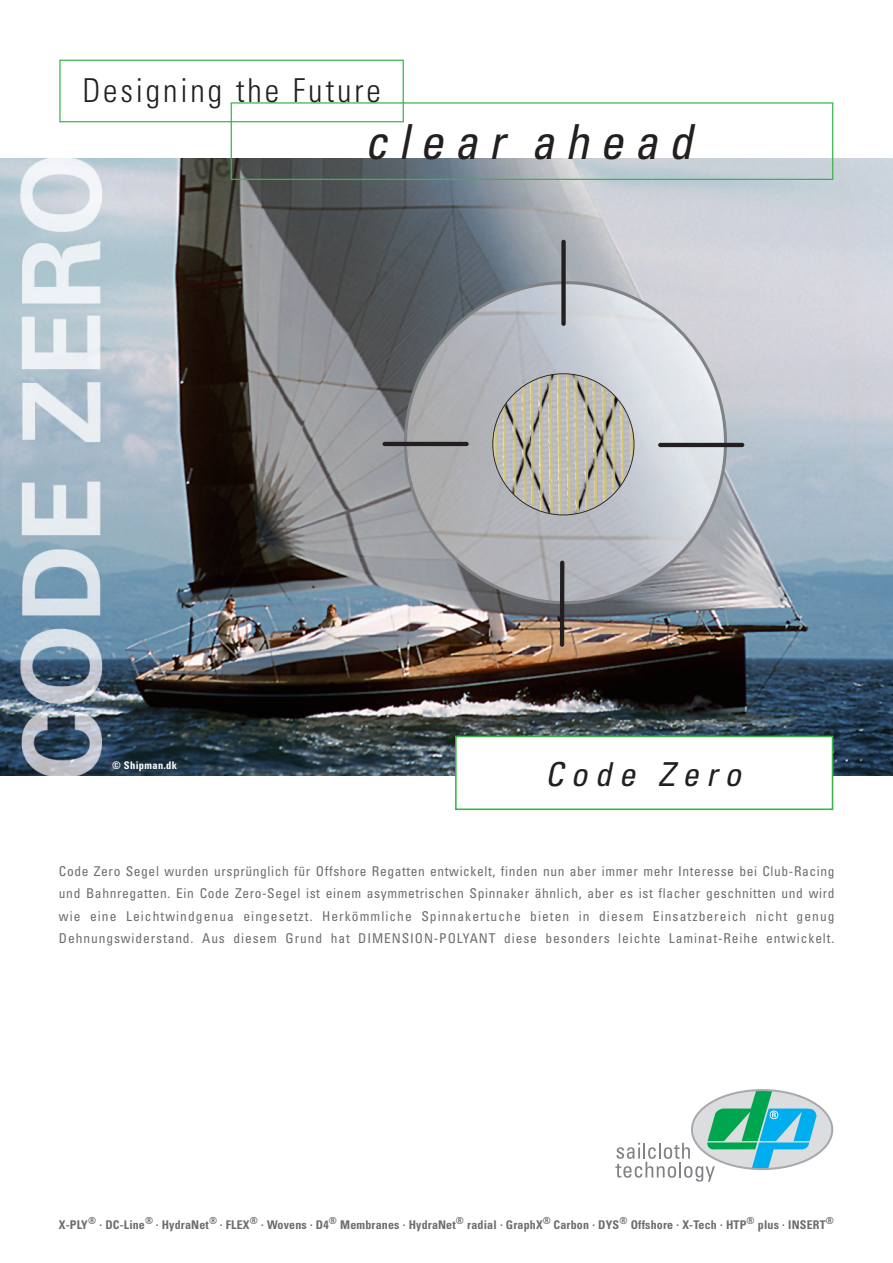
<style>
.page{position:relative;width:893px;height:1263px;background:#fff}
.page>*{position:absolute;margin:0;border:0;box-sizing:border-box;transform-origin:0 0}
.t1{font:italic condensed 48.3px "Univers";letter-spacing:.22em;color:#231f20}
.t2{font:300 condensed 33px "Univers";letter-spacing:.09em;color:#231f20}
.t3{font:italic condensed 33px "Univers";letter-spacing:.22em;color:#231f20}
.t4{font:condensed 13.5px/22.5px "Univers";letter-spacing:.065em;color:#6c6d70;text-align:justify}
.t5{font:700 condensed 12px "Univers";letter-spacing:.015em;color:#6c6d70}
.t6{font:700 condensed 10.5px "Univers";letter-spacing:.03em;color:#fff}
</style>
<div class="page">
<img style="left:0;top:159px;width:893px;height:616px">
<svg style="left:404px;top:281px;width:323px;height:323px;background:#b2b5bb"></svg>
<svg style="left:492px;top:373px;width:142px;height:142px;background:#b5b3a8"></svg>
<hr style="left:382px;top:442px;width:87px;height:4px;background:#231f20;border-radius:2px">
<div style="left:561px;top:240px;width:5px;height:86px;background:#231f20;border-radius:2px"></div>
<hr style="left:560px;top:561px;width:4px;height:86px;background:#231f20;border-radius:2px">
<hr style="left:658px;top:443px;width:86px;height:4px;background:#231f20;border-radius:2px">
<div style="left:692px;top:1090px;width:140px;height:79px;background:#dcdddf;border-radius:50%"></div>
<svg style="left:615px;top:1090px;width:202px;height:92px"></svg>
<div style="left:691px;top:1089px;width:142px;height:81px;border:2px solid #a8a9ad;border-radius:50%"></div>
<div style="left:231px;top:102px;width:602px;height:78px;border:1px solid #3ab54a"></div>
<div style="left:59px;top:60px;width:345px;height:62px;border:1px solid #3ab54a"></div>
<div style="left:456px;top:736px;width:376px;height:73px;background:#fff"></div>
<div style="left:455px;top:736px;width:378px;height:74px;border:2px solid #3ab54a"></div>
<h2 class="t2" style="left:82px;top:79px;width:300px">Designing the Future</h2>
<h1 class="t1" style="left:364px;top:124px;width:330px">clear ahead</h1>
<p class="t6" style="left:112px;top:761px;width:67px">© Shipman.dk</p>
<h2 class="t3" style="left:545px;top:762px;width:198px">Code Zero</h2>
<p class="t4" style="left:59px;top:861px;width:777px">Code Zero Segel wurden ursprünglich für Offshore Regatten entwickelt, finden nun aber immer mehr Interesse bei Club-Racing und Bahnregatten. Ein Code Zero-Segel ist einem asymmetrischen Spinnaker ähnlich, aber es ist flacher geschnitten und wird wie eine Leichtwindgenua eingesetzt. Herkömmliche Spinnakertuche bieten in diesem Einsatzbereich nicht genug Dehnungswiderstand. Aus diesem Grund hat DIMENSION-POLYANT diese besonders leichte Laminat-Reihe entwickelt.</p>
<p class="t5" style="left:59px;top:1220px;width:776px">X-PLY<sup>®</sup> . DC-Line<sup>®</sup> . HydraNet<sup>®</sup> . FLEX<sup>®</sup> . Wovens . D4<sup>®</sup> Membranes . HydraNet<sup>®</sup> radial . GraphX<sup>®</sup> Carbon . DYS<sup>®</sup> Offshore . X-Tech . HTP<sup>®</sup> plus . INSERT<sup>®</sup></p>
</div>
